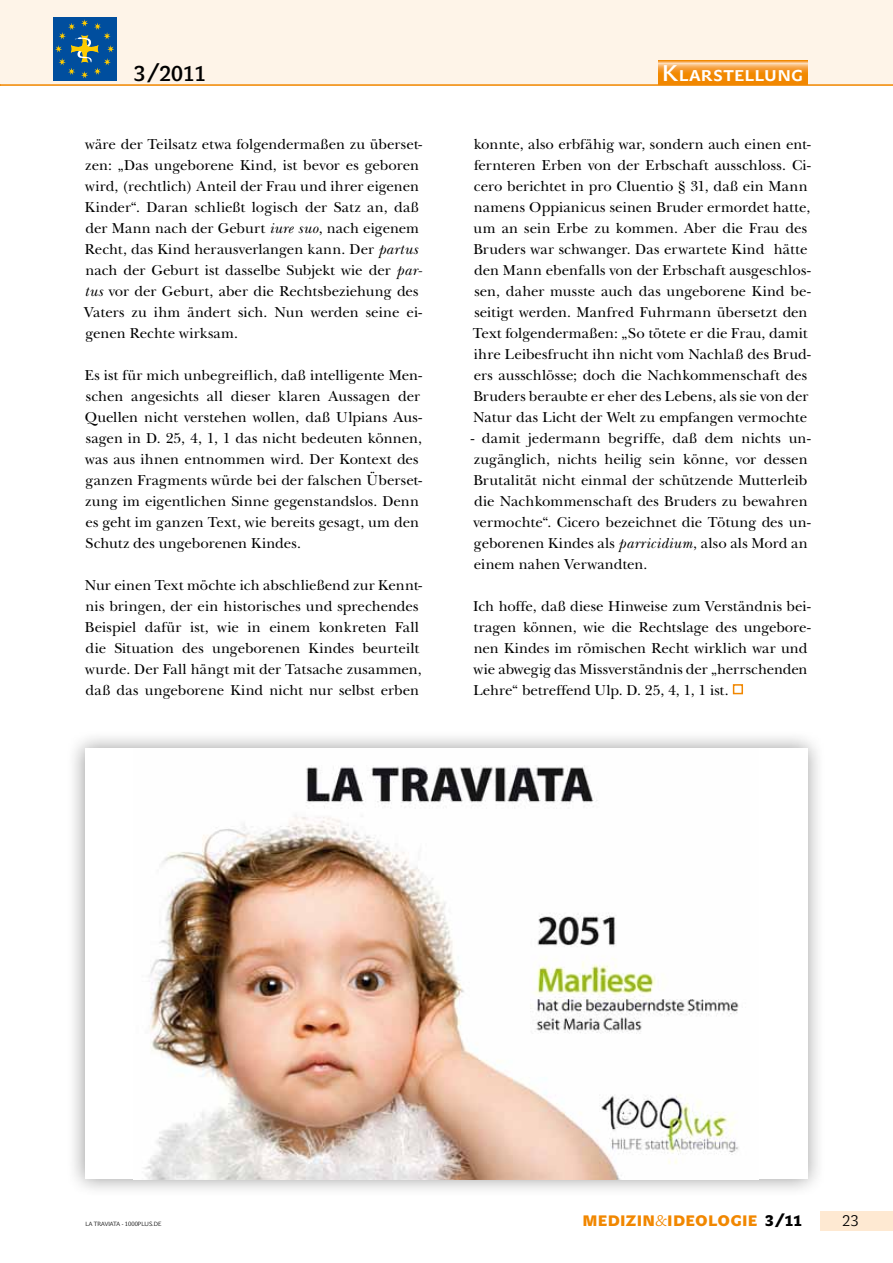
<style>
.page{position:relative;width:893px;height:1263px;background:#fff}
.page>*{position:absolute;margin:0;border:0;box-sizing:border-box;transform-origin:0 0}
.t1{font:22.5px "John Sans Medium Pro";letter-spacing:.02em;color:#fff}
.t2{font:21px "John Sans Medium Pro";color:#000}
.t3{font:15px/21px "New Baskerville Std";color:#000}
.t4{font:15px "John Sans Black Pro";letter-spacing:.015em;color:#f18700}
.t5{font:15px "John Sans Lite Pro";color:#000}
.t6{font:6px "John Sans Lite Pro";color:#000}
.s1{font-style:italic}
.s2{font-family:"John Sans Lite Pro"}
.s3{color:#000}
</style>
<div class="page">
<div style="left:1px;top:0;width:892px;height:86px;background:#fef4e8"></div>
<div style="left:820px;top:1211px;width:73px;height:19px;background:#fee9d2"></div>
<hr style="left:0;top:0;width:1px;height:86px;background:#fef4e8">
<hr style="left:0;top:84px;width:893px;height:2px;background:#f18700">
<div style="left:53px;top:17px;width:63px;height:63px;background:#004e9e"></div>
<svg style="left:55px;top:19px;width:59px;height:59px"></svg>
<svg style="left:658px;top:60px;width:149px;height:24px;background:#f39929"></svg>
<div style="left:733px;top:684px;width:10px;height:10px;border:2px solid #f18700"></div>
<div style="left:66px;top:730px;width:760px;height:468px;background:#000;opacity:.4"></div>
<div style="left:85px;top:748px;width:722px;height:431px;background:#fff"></div>
<img style="left:144px;top:765px;width:595px;height:414px">
<h2 class="t2" style="left:134px;top:61px;width:74px">3/2011</h2>
<h1 class="t1" style="left:662px;top:60px;width:142px">Klarstellung</h1>
<p class="t3" style="left:84px;top:133px;width:339px">wäre der Teilsatz etwa folgendermaßen zu überset&shy;zen: „Das ungeborene Kind, ist bevor es geboren wird, (rechtlich) Anteil der Frau und ihrer eigenen Kinder“. Daran schließt logisch der Satz an, daß der Mann nach der Geburt <span class="s1">iure suo</span>, nach eigenem Recht, das Kind herausverlangen kann. Der <span class="s1">partus </span>nach der Geburt ist dasselbe Subjekt wie der <span class="s1">par&shy;tus</span> vor der Geburt, aber die Rechtsbeziehung des Vaters zu ihm ändert sich. Nun werden seine ei&shy;genen Rechte wirksam.</p>
<p class="t3" style="left:85px;top:364px;width:339px">Es ist für mich unbegreiflich, daß intelligente Men&shy;schen angesichts all dieser klaren Aussagen der Quellen nicht verstehen wollen, daß Ulpians Aus&shy;sagen in D. 25, 4, 1, 1 das nicht bedeuten können, was aus ihnen entnommen wird. Der Kontext des ganzen Fragments würde bei der falschen Überset&shy;zung im eigentlichen Sinne gegenstandslos. Denn es geht im ganzen Text, wie bereits gesagt, um den Schutz des ungeborenen Kindes.</p>
<p class="t3" style="left:85px;top:574px;width:339px">Nur einen Text möchte ich abschließend zur Kennt&shy;nis bringen, der ein historisches und sprechendes Beispiel dafür ist, wie in einem konkreten Fall die Situation des ungeborenen Kindes beurteilt wurde. Der Fall hängt mit der Tatsache zusammen, daß das ungeborene Kind nicht nur selbst erben</p>
<p class="t3" style="left:473px;top:133px;width:339px">konnte, also erbfähig war, sondern auch einen ent&shy;fernteren Erben von der Erbschaft ausschloss. Ci&shy;cero berichtet in pro Cluentio § 31, daß ein Mann namens Oppianicus seinen Bruder ermordet hatte, um an sein Erbe zu kommen. Aber die Frau des Bruders war schwanger. Das erwartete Kind hätte den Mann ebenfalls von der Erbschaft ausgeschlos&shy;sen, daher musste auch das ungeborene Kind be&shy;seitigt werden. Manfred Fuhrmann übersetzt den Text folgendermaßen: „So tötete er die Frau, damit ihre Leibesfrucht ihn nicht vom Nachlaß des Brud&shy;ers ausschlösse; doch die Nachkommenschaft des Bruders beraubte er eher des Lebens, als sie von der Natur das Licht der Welt zu empfangen vermochte</p>
<p class="t3" style="left:471px;top:427px;width:341px">- damit jedermann begriffe, daß dem nichts un&shy;zugänglich, nichts heilig sein könne, vor dessen Brutalität nicht einmal der schützende Mutterleib die Nachkommenschaft des Bruders zu bewahren vermochte“. Cicero bezeichnet die Tötung des un&shy;geborenen Kindes als <span class="s1">parricidium</span>, also als Mord an einem nahen Verwandten.</p>
<p class="t3" style="left:473px;top:595px;width:339px">Ich hoffe, daß diese Hinweise zum Verständnis bei&shy;tragen können, wie die Rechtslage des ungebore&shy;nen Kindes im römischen Recht wirklich war und wie abwegig das Missverständnis der „herrschenden Lehre“ betreffend Ulp. D. 25, 4, 1, 1 ist.</p>
<p class="t6" style="left:86px;top:1220px;width:77px">LA TRAVIATA - 1000PLUS.D E</p>
<p class="t4" style="left:582px;top:1212px;width:221px">MEDIZIN<span class="s2">&amp;</span>I DEOLOGIE <span class="s3">3/11</span></p>
<p class="t5" style="left:842px;top:1212px;width:18px">23</p>
</div>
